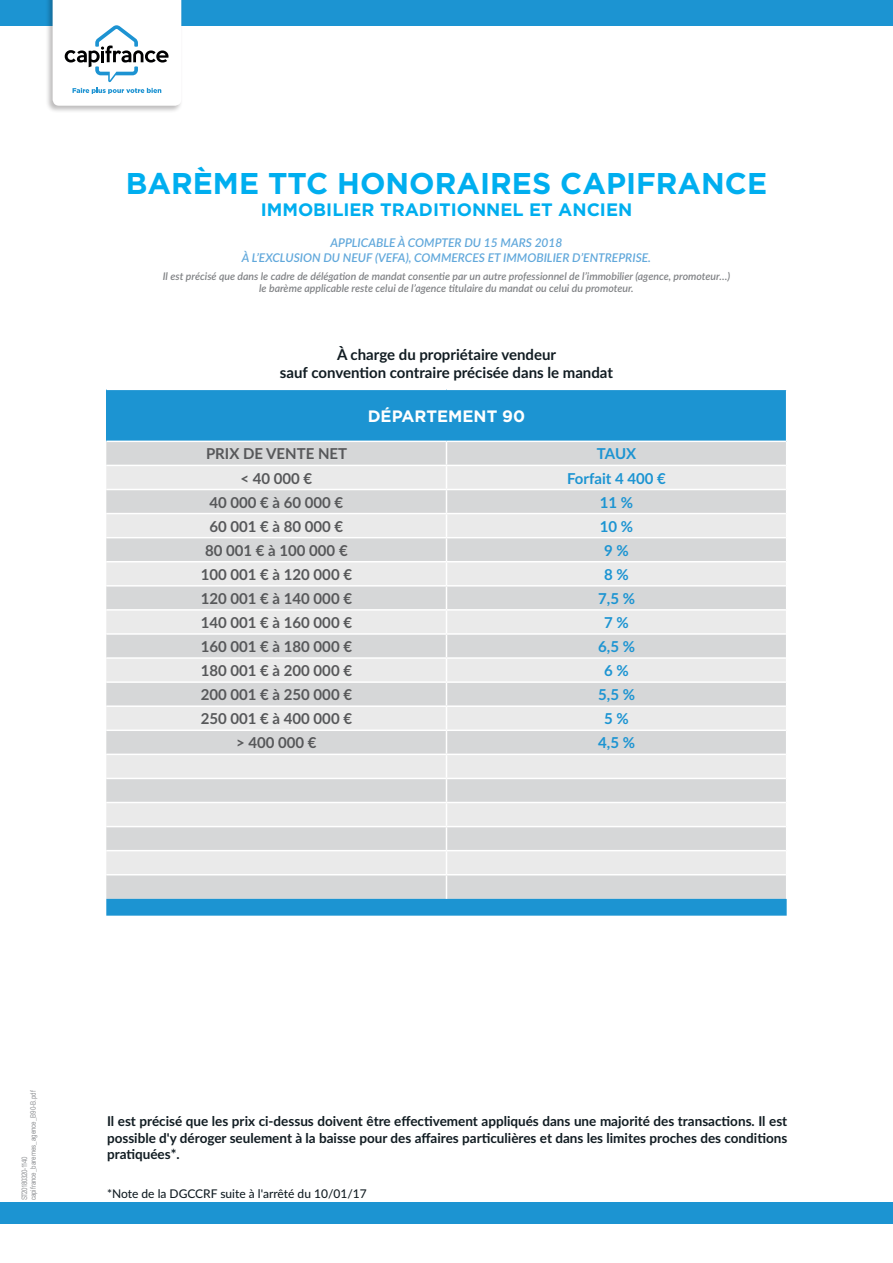
<style>
.page{position:relative;width:893px;height:1263px;background:#fff}
.page>*{position:absolute;margin:0;border:0;box-sizing:border-box;transform-origin:0 0}
.t1{font:700 30px "Gotham";color:#00aeef}
.t2{font:700 18px "Gotham";color:#00aeef}
.t3{font:700 16.5px "Gotham";color:#fff}
.t4{font:700 15px "Lato";color:#57585a}
.t5{font:700 15px/18px "Lato";color:#111c22;text-align:center}
.t6{font:700 15px "Lato";color:#1c94d2}
.t7{font:700 13.5px/16.2px "Lato";color:#111c22;text-align:justify}
.t8{font:italic 600 12px/14.4px "Lato";color:#61a8db;text-align:center}
.t9{font:500 12px "Lato";color:#111c22}
.t10{font:italic 600 10.5px/12.6px "Lato";color:#808285;text-align:center}
.t11{font:7.5px/8.7px "Arial Narrow";color:#939598}
</style>
<div class="page">
<div style="left:0;top:1209px;width:893px;height:15px;background:#1c94d2"></div>
<div style="left:0;top:0;width:893px;height:25px;background:#1c94d2"></div>
<div style="left:45px;top:0;width:138px;height:113px;background:#231f20;opacity:.3"></div>
<svg style="left:53px;top:0;width:128px;height:106px"></svg>
<div style="left:106px;top:389px;width:681px;height:52px;background:#1c94d2"></div>
<svg style="left:106px;top:441px;width:681px;height:475px;background:#d8dde0"></svg>
<hr style="left:106px;top:389px;width:340px;height:1px;background:#fff">
<hr style="left:446px;top:389px;width:341px;height:1px;background:#fff">
<hr style="left:106px;top:441px;width:340px;height:1px;background:#fff">
<hr style="left:446px;top:441px;width:340px;height:1px;background:#fff">
<hr style="left:786px;top:390px;width:1px;height:51px;background:#fff">
<hr style="left:106px;top:465px;width:340px;height:1px;background:#fff">
<hr style="left:446px;top:465px;width:340px;height:1px;background:#fff">
<hr style="left:106px;top:489px;width:340px;height:1px;background:#fff">
<hr style="left:446px;top:489px;width:340px;height:1px;background:#fff">
<hr style="left:106px;top:513px;width:340px;height:1px;background:#fff">
<hr style="left:446px;top:513px;width:340px;height:1px;background:#fff">
<hr style="left:106px;top:537px;width:340px;height:1px;background:#fff">
<hr style="left:446px;top:537px;width:340px;height:1px;background:#fff">
<hr style="left:106px;top:561px;width:340px;height:1px;background:#fff">
<hr style="left:446px;top:561px;width:340px;height:1px;background:#fff">
<hr style="left:106px;top:585px;width:340px;height:1px;background:#fff">
<hr style="left:446px;top:585px;width:340px;height:1px;background:#fff">
<hr style="left:106px;top:609px;width:340px;height:2px;background:#fff">
<hr style="left:446px;top:609px;width:340px;height:2px;background:#fff">
<hr style="left:106px;top:633px;width:340px;height:2px;background:#fff">
<hr style="left:446px;top:633px;width:340px;height:2px;background:#fff">
<hr style="left:106px;top:657px;width:340px;height:2px;background:#fff">
<hr style="left:446px;top:657px;width:340px;height:2px;background:#fff">
<hr style="left:106px;top:681px;width:340px;height:2px;background:#fff">
<hr style="left:446px;top:681px;width:340px;height:2px;background:#fff">
<hr style="left:106px;top:705px;width:340px;height:2px;background:#fff">
<hr style="left:446px;top:705px;width:340px;height:2px;background:#fff">
<hr style="left:106px;top:729px;width:340px;height:2px;background:#fff">
<hr style="left:446px;top:729px;width:340px;height:2px;background:#fff">
<hr style="left:106px;top:754px;width:340px;height:1px;background:#fff">
<hr style="left:446px;top:754px;width:340px;height:1px;background:#fff">
<hr style="left:106px;top:778px;width:340px;height:1px;background:#fff">
<hr style="left:446px;top:778px;width:340px;height:1px;background:#fff">
<hr style="left:106px;top:802px;width:340px;height:1px;background:#fff">
<hr style="left:446px;top:802px;width:340px;height:1px;background:#fff">
<hr style="left:106px;top:826px;width:340px;height:1px;background:#fff">
<hr style="left:446px;top:826px;width:340px;height:1px;background:#fff">
<hr style="left:106px;top:850px;width:340px;height:1px;background:#fff">
<hr style="left:446px;top:850px;width:340px;height:1px;background:#fff">
<hr style="left:106px;top:874px;width:340px;height:1px;background:#fff">
<hr style="left:446px;top:874px;width:340px;height:1px;background:#fff">
<div style="left:0;top:1203px;width:893px;height:14px;background:#1c94d2"></div>
<h1 class="t1" style="left:126px;top:164px;width:643px">BARÈME TTC HONORAIRES CAPIFRANCE</h1>
<h2 class="t2" style="left:261px;top:197px;width:373px">IMMOBILIER TRADITIONNEL ET ANCIEN</h2>
<p class="t8" style="left:242px;top:235px;width:411px">APPLICABLE À COMPTER DU 15 MARS 2018<br>À L’EXCLUSION DU NEUF (VEFA), COMMERCES ET IMMOBILIER D’ENTREPRISE.</p>
<p class="t10" style="left:163px;top:269px;width:569px">Il est précisé que dans le cadre de délégation de mandat consentie par un autre professionnel de l’immobilier (agence, promoteur…) le barème applicable reste celui de l’agence titulaire du mandat ou celui du promoteur.</p>
<p class="t5" style="left:280px;top:345px;width:335px">À charge du propriétaire vendeur<br>sauf convention contraire précisée dans le mandat</p>
<p class="t3" style="left:368px;top:405px;width:159px">DÉPARTEMENT 90</p>
<p class="t4" style="left:206px;top:443px;width:143px">PRIX DE VENTE NET</p>
<p class="t6" style="left:597px;top:443px;width:41px">TAUX</p>
<p class="t4" style="left:240px;top:467px;width:73px">&lt; 40 000 €</p>
<p class="t6" style="left:567px;top:467px;width:100px">Forfait 4 400 €</p>
<p class="t4" style="left:209px;top:491px;width:135px">40 000 € à 60 000 €</p>
<p class="t6" style="left:600px;top:491px;width:35px">11 %</p>
<p class="t4" style="left:209px;top:515px;width:135px">60 001 € à 80 000 €</p>
<p class="t6" style="left:600px;top:515px;width:35px">10 %</p>
<p class="t4" style="left:205px;top:539px;width:144px">80 001 € à 100 000 €</p>
<p class="t6" style="left:604px;top:539px;width:26px">9 %</p>
<p class="t4" style="left:201px;top:563px;width:153px">100 001 € à 120 000 €</p>
<p class="t6" style="left:604px;top:563px;width:26px">8 %</p>
<p class="t4" style="left:201px;top:587px;width:153px">120 001 € à 140 000 €</p>
<p class="t6" style="left:598px;top:587px;width:38px">7,5 %</p>
<p class="t4" style="left:201px;top:611px;width:153px">140 001 € à 160 000 €</p>
<p class="t6" style="left:604px;top:611px;width:26px">7 %</p>
<p class="t4" style="left:201px;top:635px;width:153px">160 001 € à 180 000 €</p>
<p class="t6" style="left:598px;top:635px;width:38px">6,5 %</p>
<p class="t4" style="left:201px;top:660px;width:153px">180 001 € à 200 000 €</p>
<p class="t6" style="left:604px;top:660px;width:26px">6 %</p>
<p class="t4" style="left:201px;top:684px;width:153px">200 001 € à 250 000 €</p>
<p class="t6" style="left:598px;top:684px;width:38px">5,5 %</p>
<p class="t4" style="left:201px;top:708px;width:153px">250 001 € à 400 000 €</p>
<p class="t6" style="left:604px;top:708px;width:26px">5 %</p>
<p class="t4" style="left:236px;top:732px;width:82px">&gt; 400 000 €</p>
<p class="t6" style="left:598px;top:732px;width:38px">4,5 %</p>
<p class="t11" style="left:20px;top:1200px;width:112px;rotate:-90deg">ST20180320-1140 capifrance_baremes_agence_B90-B.pdf</p>
<p class="t7" style="left:107px;top:1113px;width:682px">Il est précisé que les prix ci-dessus doivent être effectivement appliqués dans une majorité des transactions. Il est possible d'y déroger seulement à la baisse pour des affaires particulières et dans les limites proches des conditions pratiquées*.</p>
<p class="t9" style="left:107px;top:1185px;width:261px">*Note de la DGCCRF suite à l'arrêté du 10/01/17</p>
</div>
